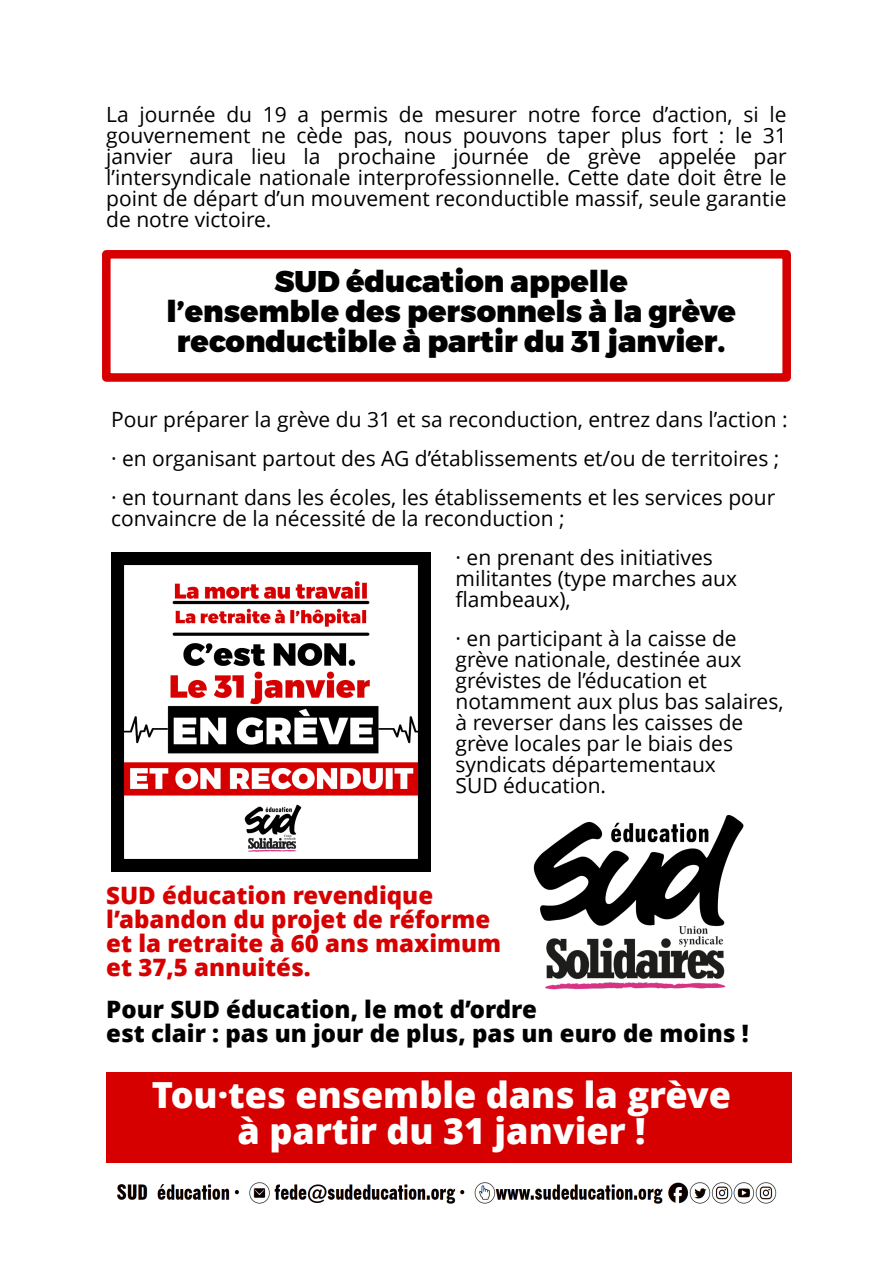
<style>
.page{position:relative;width:893px;height:1263px;background:#fff}
.page>*{position:absolute;margin:0;border:0;box-sizing:border-box;transform-origin:0 0}
.t1{font:800 36px/36px "Open Sans";color:#fff;text-align:center}
.t2{font:900 30px/30px "Montserrat";color:#000;text-align:center}
.t3{font:800 24px/24px "Open Sans";color:#d70000}
.t4{font:800 24px/24px "Open Sans";color:#000}
.t5{font:21px/21px "Open Sans";color:#000}
</style>
<div class="page">
<img style="left:117px;top:1182px;width:660px;height:22px">
<img style="left:533px;top:814px;width:211px;height:176px">
<div style="left:106px;top:1072px;width:685px;height:91px;background:#d70000"></div>
<img style="left:111px;top:552px;width:319px;height:319px">
<div style="left:102px;top:250px;width:689px;height:132px;background:#fff;border:9px solid #d70000"></div>
<p class="t5" style="left:106px;top:106px;width:682px;text-align:justify">La journée du 19 a permis de mesurer notre force d’action, si le gouvernement ne cède pas, nous pouvons taper plus fort : le 31 janvier aura lieu la prochaine journée de grève appelée par l’intersyndicale nationale interprofessionnelle. Cette date doit être le point de départ d’un mouvement reconductible massif, seule garantie de notre victoire.</p>
<h2 class="t2" style="left:166px;top:266px;width:571px">SUD éducation appelle<br>l’ensemble des personnels à la grève reconductible à partir du 31 janvier.</h2>
<p class="t5" style="left:111px;top:402px;width:678px;line-height:39px">Pour préparer la grève du 31 et sa reconduction, entrez dans l’action : · en organisant partout des AG d’établissements et/ou de territoires ; · en tournant dans les écoles, les établissements et les services pour</p>
<p class="t5" style="left:455px;top:501px;width:259px;line-height:39px;text-indent:-344px">convaincre de la nécessité de la reconduction ;<br>· en prenant des initiatives</p>
<p class="t5" style="left:455px;top:570px;width:283px">militantes (type marches aux flambeaux),</p>
<p class="t5" style="left:455px;top:630px;width:329px">· en participant à la caisse de grève nationale, destinée aux grévistes de l’éducation et notamment aux plus bas salaires, à reverser dans les caisses de grève locales par le biais des syndicats départementaux<br>SUD éducation.</p>
<p class="t3" style="left:106px;top:886px;width:396px">SUD éducation revendique l’abandon du projet de réforme et la retraite à 60 ans maximum et 37,5 annuités.</p>
<p class="t4" style="left:106px;top:1000px;width:644px">Pour SUD éducation, le mot d’ordre<br>est clair : pas un jour de plus, pas un euro de moins !</p>
<h1 class="t1" style="left:152px;top:1080px;width:581px">Tou·tes ensemble dans la grève à partir du 31 janvier !</h1>
</div>
